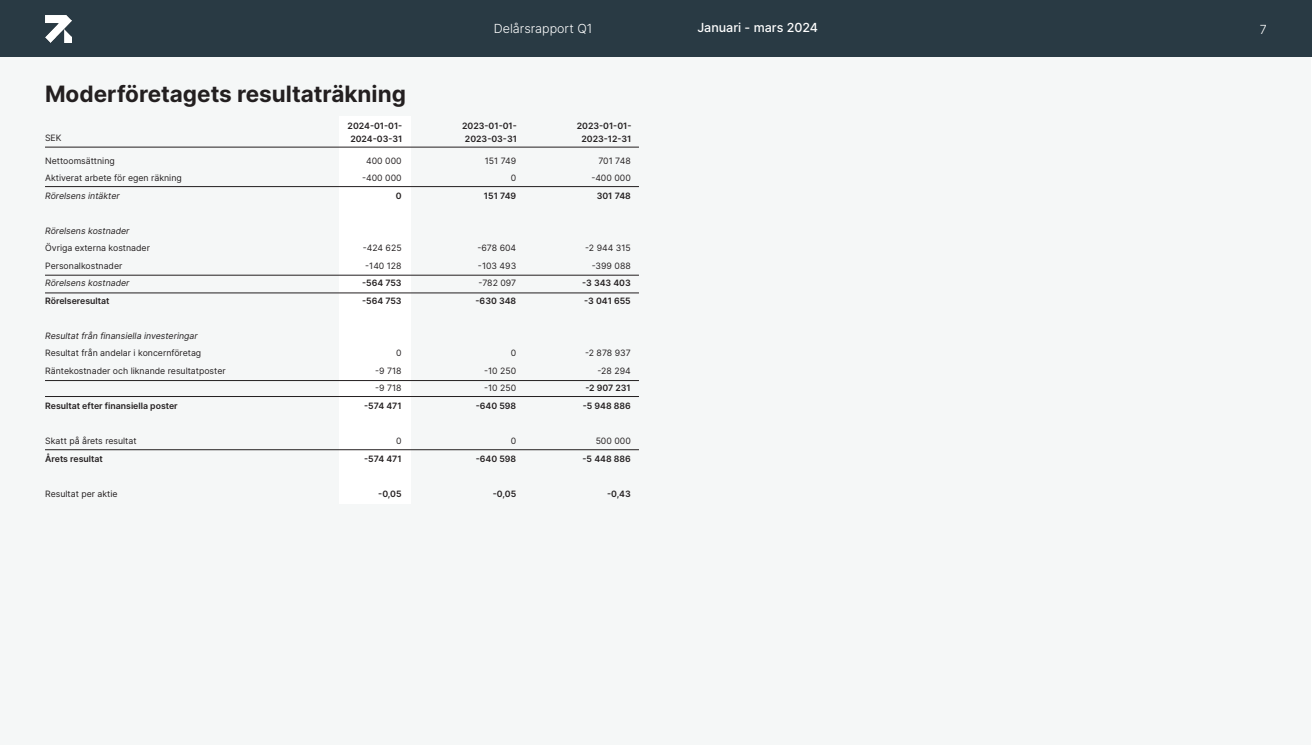
<style>
.page{position:relative;width:1312px;height:745px;background:#fff}
.page>*{position:absolute;margin:0;border:0;box-sizing:border-box;transform-origin:0 0}
.t1{font:700 22.5px "Inter";color:#231f20}
.t2{font:300 12.5px "Inter";color:#fff}
.t3{font:500 12.5px "Inter";color:#fff}
.t4{font:8.75px "Inter";color:#231f20}
.t5{font:600 8.75px "Inter";color:#231f20}
.t6{font:italic 8.75px "Inter";color:#231f20}
</style>
<div class="page">
<div style="left:1px;top:1px;width:1309px;height:742px;background:#f5f7f7"></div>
<div style="left:0;top:0;width:1311px;height:57px;background:#293a44"></div>
<img style="left:45px;top:16px;width:27px;height:27px">
<hr style="left:1311px;top:0;width:1px;height:57px;background:#293a44">
<div style="left:339px;top:116px;width:71px;height:387px;background:#fff"></div>
<hr style="left:45px;top:186px;width:594px;height:1px;background:#231f20">
<hr style="left:45px;top:275px;width:594px;height:1px;background:#231f20">
<hr style="left:45px;top:292px;width:594px;height:1px;background:#231f20">
<hr style="left:45px;top:380px;width:594px;height:1px;background:#231f20">
<hr style="left:45px;top:396px;width:594px;height:1px;background:#231f20">
<hr style="left:45px;top:449px;width:594px;height:1px;background:#231f20">
<hr style="left:45px;top:147px;width:594px;height:1px;background:#231f20">
<p class="t1" style="left:45px;top:76px;width:362px">Moderföretagets resultaträkning</p>
<p class="t4" style="left:45px;top:131px;width:18px">SEK</p>
<p class="t4" style="left:45px;top:154px;width:71px">Nettoomsättning</p>
<p class="t4" style="left:45px;top:171px;width:138px">Aktiverat arbete för egen räkning</p>
<p class="t6" style="left:45px;top:189px;width:76px">Rörelsens intäkter</p>
<p class="t6" style="left:45px;top:224px;width:86px">Rörelsens kostnader</p>
<p class="t4" style="left:45px;top:241px;width:106px">Övriga externa kostnader</p>
<p class="t4" style="left:45px;top:259px;width:79px">Personalkostnader</p>
<p class="t6" style="left:45px;top:276px;width:86px">Rörelsens kostnader</p>
<p class="t5" style="left:45px;top:294px;width:66px">Rörelseresultat</p>
<p class="t6" style="left:45px;top:329px;width:154px">Resultat från finansiella investeringar</p>
<p class="t4" style="left:45px;top:346px;width:157px">Resultat från andelar i koncernföretag</p>
<p class="t4" style="left:45px;top:364px;width:182px">Räntekostnader och liknande resultatposter</p>
<p class="t5" style="left:45px;top:399px;width:134px">Resultat efter finansiella poster</p>
<p class="t4" style="left:45px;top:434px;width:93px">Skatt på årets resultat</p>
<p class="t5" style="left:45px;top:451px;width:59px">Årets resultat</p>
<p class="t4" style="left:45px;top:486px;width:74px">Resultat per aktie</p>
<p class="t5" style="left:347px;top:119px;width:56px">2024-01-01-</p>
<p class="t5" style="left:350px;top:132px;width:53px">2024-03-31</p>
<p class="t4" style="left:366px;top:154px;width:37px">400 000</p>
<p class="t4" style="left:362px;top:171px;width:41px">-400 000</p>
<p class="t5" style="left:396px;top:189px;width:7px">0</p>
<p class="t4" style="left:362px;top:241px;width:40px">-424 625</p>
<p class="t4" style="left:365px;top:259px;width:38px">-140 128</p>
<p class="t5" style="left:362px;top:276px;width:41px">-564 753</p>
<p class="t5" style="left:362px;top:294px;width:41px">-564 753</p>
<p class="t4" style="left:396px;top:346px;width:7px">0</p>
<p class="t4" style="left:375px;top:364px;width:28px">-9 718</p>
<p class="t4" style="left:375px;top:381px;width:28px">-9 718</p>
<p class="t5" style="left:364px;top:399px;width:39px">-574 471</p>
<p class="t4" style="left:396px;top:434px;width:7px">0</p>
<p class="t5" style="left:364px;top:451px;width:39px">-574 471</p>
<p class="t5" style="left:378px;top:486px;width:25px">-0,05</p>
<p class="t2" style="left:493px;top:19px;width:100px">Delårsrapport Q1</p>
<p class="t3" style="left:697px;top:19px;width:122px">Januari - mars 2024</p>
<p class="t5" style="left:462px;top:119px;width:56px">2023-01-01-</p>
<p class="t5" style="left:465px;top:132px;width:53px">2023-03-31</p>
<p class="t4" style="left:484px;top:154px;width:33px">151 749</p>
<p class="t4" style="left:510px;top:171px;width:7px">0</p>
<p class="t5" style="left:484px;top:189px;width:34px">151 749</p>
<p class="t4" style="left:477px;top:241px;width:40px">-678 604</p>
<p class="t4" style="left:478px;top:259px;width:40px">-103 493</p>
<p class="t4" style="left:478px;top:276px;width:39px">-782 097</p>
<p class="t5" style="left:475px;top:294px;width:42px">-630 348</p>
<p class="t4" style="left:510px;top:346px;width:7px">0</p>
<p class="t4" style="left:484px;top:364px;width:34px">-10 250</p>
<p class="t4" style="left:484px;top:381px;width:34px">-10 250</p>
<p class="t5" style="left:475px;top:399px;width:42px">-640 598</p>
<p class="t4" style="left:510px;top:434px;width:7px">0</p>
<p class="t5" style="left:475px;top:451px;width:42px">-640 598</p>
<p class="t5" style="left:493px;top:486px;width:25px">-0,05</p>
<p class="t5" style="left:576px;top:119px;width:56px">2023-01-01-</p>
<p class="t5" style="left:581px;top:132px;width:52px">2023-12-31</p>
<p class="t4" style="left:598px;top:154px;width:34px">701 748</p>
<p class="t4" style="left:591px;top:171px;width:41px">-400 000</p>
<p class="t5" style="left:596px;top:189px;width:36px">301 748</p>
<p class="t4" style="left:585px;top:241px;width:47px">-2 944 315</p>
<p class="t4" style="left:591px;top:259px;width:41px">-399 088</p>
<p class="t5" style="left:582px;top:276px;width:50px">-3 343 403</p>
<p class="t5" style="left:584px;top:294px;width:48px">-3 041 655</p>
<p class="t4" style="left:585px;top:346px;width:47px">-2 878 937</p>
<p class="t4" style="left:597px;top:364px;width:35px">-28 294</p>
<p class="t5" style="left:585px;top:381px;width:47px">-2 907 231</p>
<p class="t5" style="left:582px;top:399px;width:50px">-5 948 886</p>
<p class="t4" style="left:595px;top:434px;width:37px">500 000</p>
<p class="t5" style="left:582px;top:451px;width:50px">-5 448 886</p>
<p class="t5" style="left:607px;top:486px;width:25px">-0,43</p>
<p class="t2" style="left:1259px;top:20px;width:9px">7</p>
</div>
